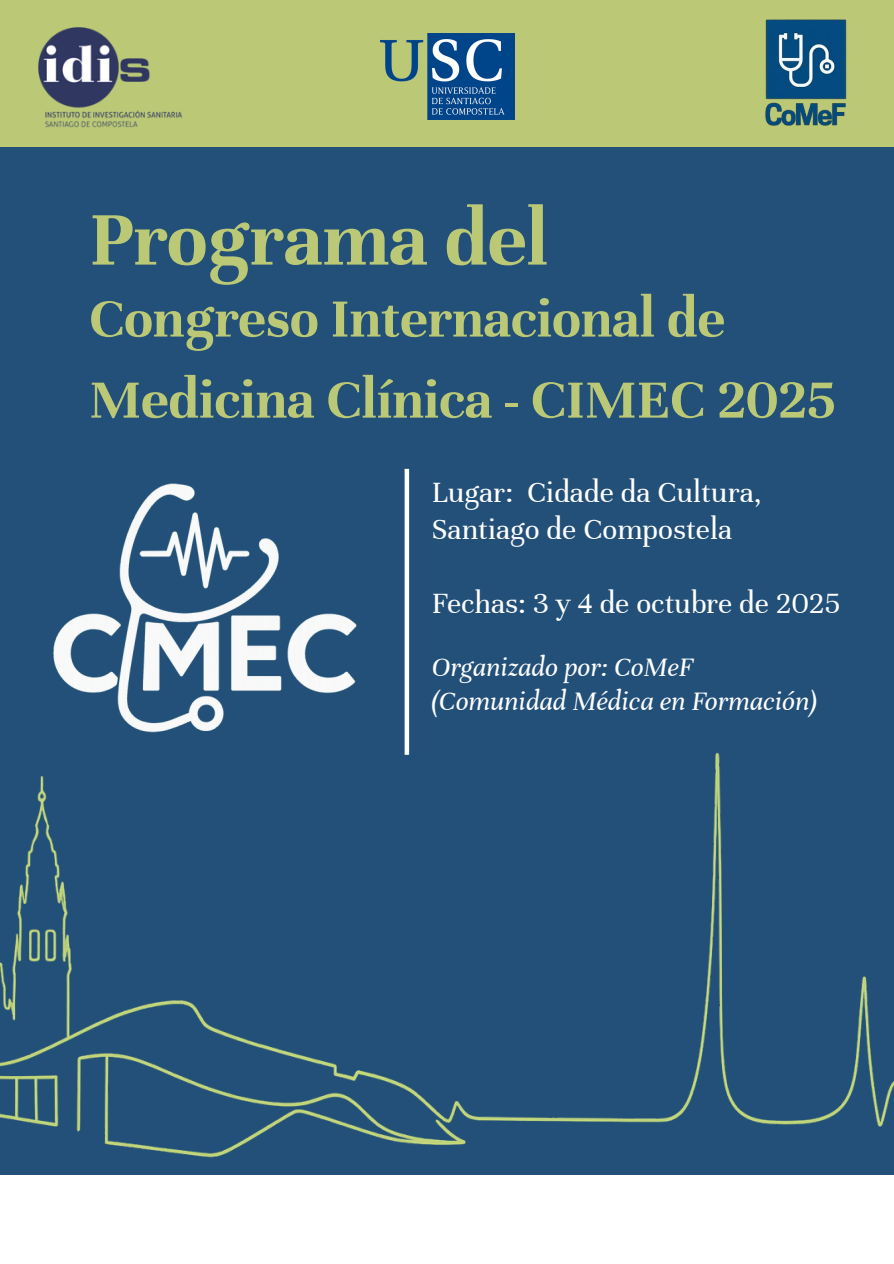
<style>
.page{position:relative;width:894px;height:1264px;background:#fff}
.page>*{position:absolute;margin:0;border:0;box-sizing:border-box;transform-origin:0 0}
.t1{font:700 82.5px "Unna";color:#bbc977}
.t2{font:700 58.5px/81px "Unna";color:#bbc977}
.t3{font:31.5px/37.2px "Unna";color:#fff}
.t4{font:italic 28.5px/33.8px "Unna";color:#fff}
</style>
<div class="page">
<div style="left:0;top:146px;width:893px;height:1028px;background:#235078"></div>
<img style="left:53px;top:468px;width:353px;height:224px">
<img style="left:0;top:692px;width:893px;height:483px">
<div style="left:404px;top:469px;width:5px;height:285px;background:#fff"></div>
<div style="left:0;top:0;width:893px;height:146px;background:#bbc977"></div>
<img style="left:38px;top:27px;width:144px;height:101px">
<img style="left:722px;top:19px;width:166px;height:128px">
<img style="left:380px;top:33px;width:134px;height:87px">
<h1 class="t1" style="left:89px;top:192px;width:460px">Programa del</h1>
<h2 class="t2" style="left:89px;top:278px;width:747px">Congreso Internacional de<br>Medicina Clínica - CIMEC 2025</h2>
<p class="t3" style="left:432px;top:473px;width:331px">Lugar: Cidade da Cultura,<br>Santiago de Compostela</p>
<p class="t3" style="left:432px;top:585px;width:409px">Fechas: 3 y 4 de octubre de 2025</p>
<p class="t4" style="left:432px;top:650px;width:386px">Organizado por: CoMeF (Comunidad Médica en Formación)</p>
</div>
